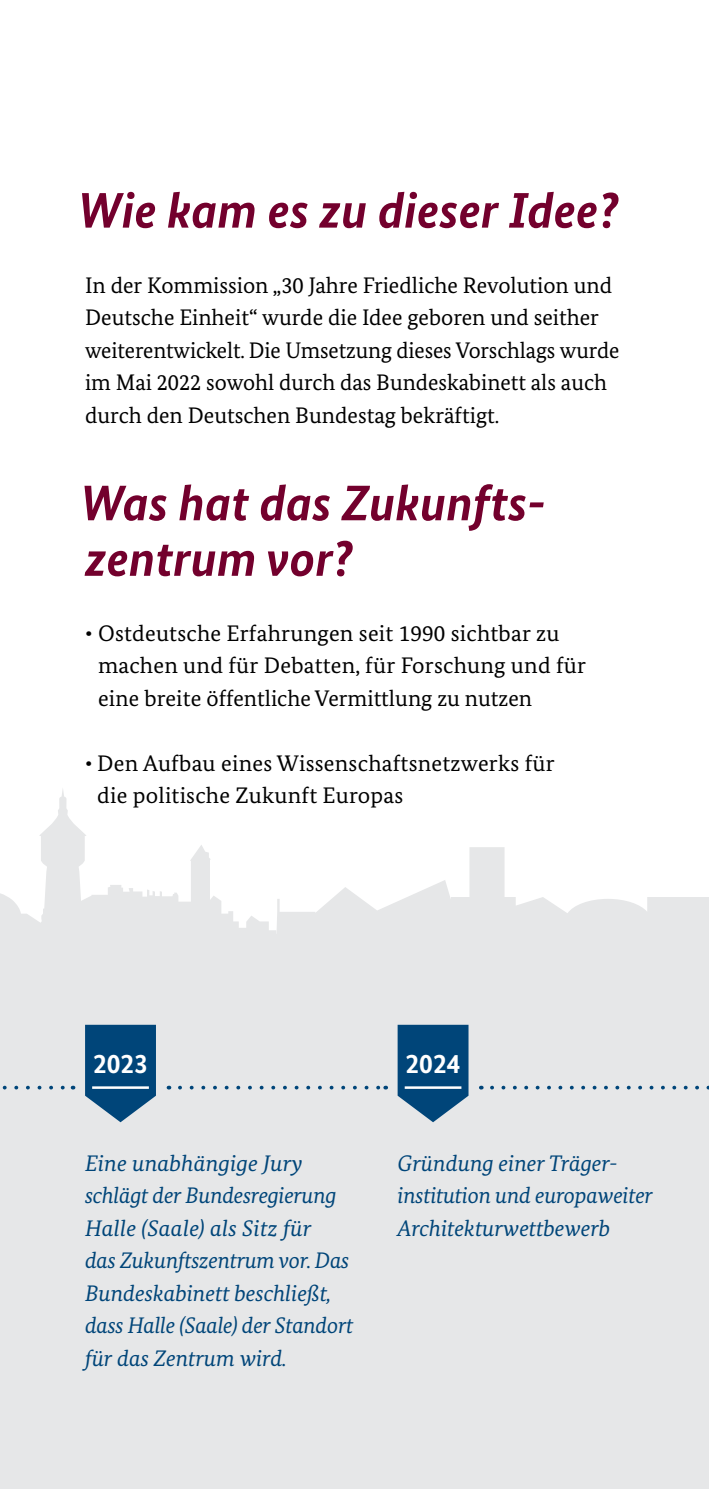
<style>
.page{position:relative;width:709px;height:1489px;background:#fff}
.page>*{position:absolute;margin:0;border:0;box-sizing:border-box;transform-origin:0 0}
.t1{font:italic 700 50px/55.5px "Bundes Sans";color:#73002d}
.t2{font:700 27.5px "Bundes Sans";color:#fff}
.t3{font:22.5px/32.5px "Bundes Serif";color:#000}
.t4{font:italic 22.5px/32.5px "Bundes Serif";color:#004579}
</style>
<div class="page">
<svg style="left:0;top:847px;width:709px;height:641px;fill:#e6e7e8"></svg>
<div style="left:0;top:911px;width:709px;height:451px;background:#e6e7e8"></div>
<svg style="left:0;top:1085px;width:67px;height:4px"></svg>
<svg style="left:85px;top:1024px;width:71px;height:98px;background:#235d89"></svg>
<hr style="left:92px;top:1086px;width:57px;height:2px;background:#fff">
<svg style="left:397px;top:1024px;width:71px;height:98px;background:#245e8a"></svg>
<hr style="left:405px;top:1086px;width:56px;height:2px;background:#fff">
<svg style="left:180px;top:1085px;width:199px;height:4px"></svg>
<svg style="left:492px;top:1085px;width:217px;height:4px"></svg>
<svg style="left:0;top:789px;width:276px;height:151px"></svg>
<h2 class="t1" style="left:78px;top:182px;width:542px">Wie kam es zu dieser Idee?</h2>
<p class="t3" style="left:85px;top:268px;width:536px">In der Kommission „30 Jahre Friedliche Revolution und Deutsche Einheit“ wurde die Idee geboren und seither weiterentwickelt. Die Umsetzung dieses Vorschlags wurde im Mai 2022 sowohl durch das Bundeskabinett als auch durch den Deutschen Bundestag bekräftigt.</p>
<h2 class="t1" style="left:80px;top:475px;width:467px">Was hat das Zukunfts&shy;zentrum vor?</h2>
<p class="t3" style="left:98px;top:616px;width:489px;text-indent:-13px">• Ostdeutsche Erfahrungen seit 1990 sichtbar zu machen und für Debatten, für Forschung und für eine breite öffentliche Vermittlung zu nutzen</p>
<p class="t3" style="left:97px;top:746px;width:459px;text-indent:-12px">• Den Aufbau eines Wissenschaftsnetzwerks für die politische Zukunft Europas</p>
<h3 class="t2" style="left:93px;top:1046px;width:56px">2023</h3>
<h3 class="t2" style="left:405px;top:1046px;width:56px">2024</h3>
<p class="t4" style="left:85px;top:1146px;width:269px">Eine unabhängige Jury schlägt der Bundesregierung<br>Halle (Saale) als Sitz für<br>das Zukunftszentrum vor. Das<br>Bundeskabinett beschließt, dass Halle (Saale) der Standort für das Zentrum wird.</p>
<p class="t4" style="left:397px;top:1146px;width:256px">Gründung einer Träger&shy;institution und europaweiter<br>Architekturwettbewerb</p>
</div>
